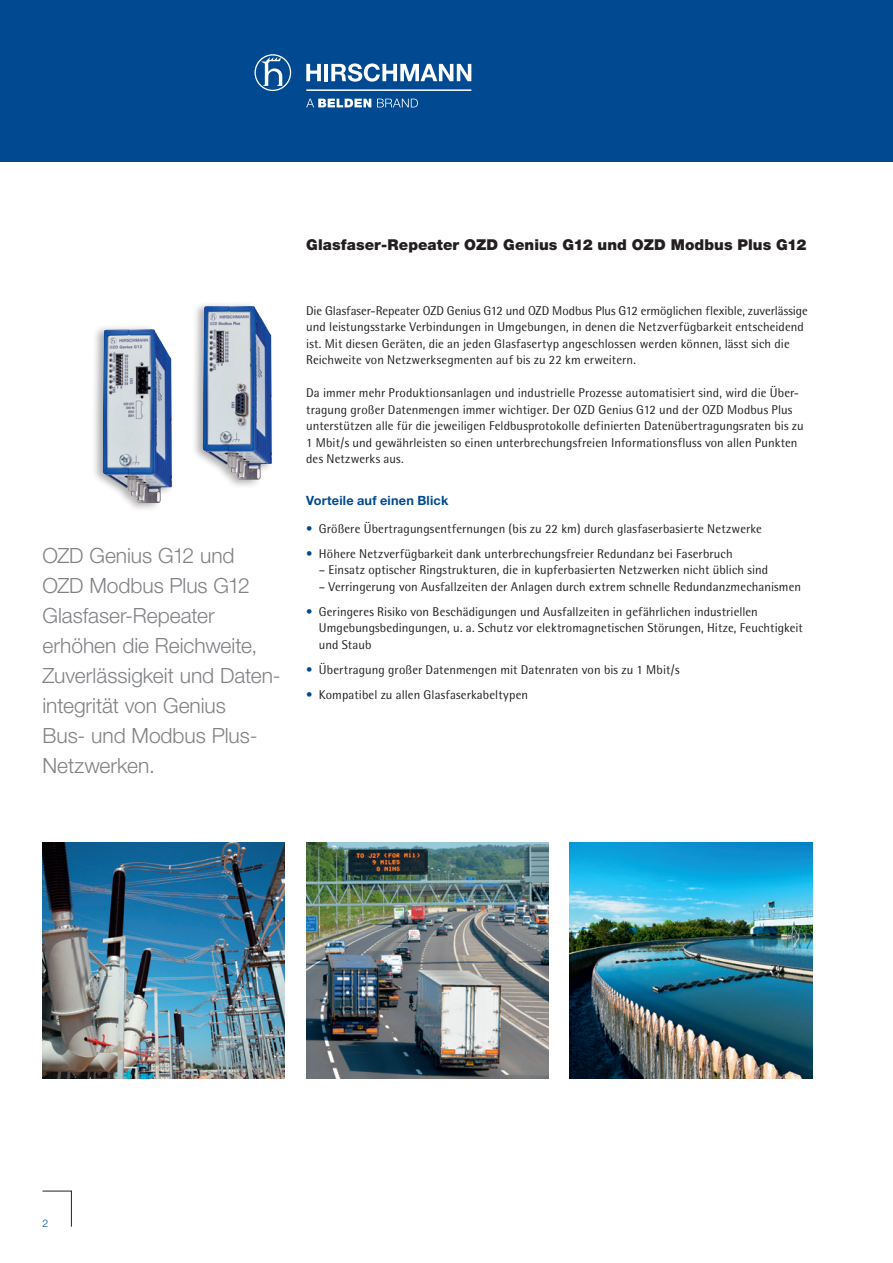
<style>
.page{position:relative;width:893px;height:1263px;background:#fff}
.page>*{position:absolute;margin:0;border:0;box-sizing:border-box;transform-origin:0 0}
.t1{font:300 21px/30px "Helvetica Neue";color:#808285}
.t2{font:900 15px "Helvetica Neue";letter-spacing:.005em;color:#231f20}
.t3{font:12.75px/16.5px "Rotis Semi Sans";letter-spacing:.005em;color:#231f20}
.t4{font:700 12.75px "Helvetica Neue";letter-spacing:.015em;color:#014990}
.t5{font:300 10.5px "Helvetica Neue";color:#014990}
.s1{color:#014990}
</style>
<div class="page">
<div style="left:0;top:0;width:893px;height:162px;background:#014990"></div>
<hr style="left:71px;top:1191px;width:1px;height:35px;background:#231f20">
<svg style="left:43px;top:1191px;width:29px;height:1px"></svg>
<svg style="left:306px;top:99px;width:65px;height:8px"></svg>
<svg style="left:377px;top:99px;width:41px;height:8px"></svg>
<svg style="left:254px;top:54px;width:37px;height:37px"></svg>
<hr style="left:306px;top:89px;width:165px;height:2px;background:#fff">
<hr style="left:324px;top:64px;width:4px;height:17px;background:#fff">
<svg style="left:306px;top:64px;width:15px;height:17px"></svg>
<svg style="left:331px;top:63px;width:140px;height:19px"></svg>
<img style="left:570px;top:842px;width:242px;height:236px">
<img style="left:306px;top:842px;width:243px;height:236px">
<img style="left:43px;top:842px;width:242px;height:236px">
<div style="left:191px;top:301px;width:83px;height:188px;background:#231f20;opacity:.35"></div>
<img style="left:203px;top:306px;width:48px;height:167px">
<div style="left:91px;top:324px;width:83px;height:189px;background:#231f20;opacity:.35"></div>
<img style="left:103px;top:329px;width:48px;height:166px">
<h1 class="t1" style="left:43px;top:540px;width:240px">OZD Genius G12 und<br>OZD Modbus Plus G12<br>Glasfaser-Repeater erhöhen die Reichweite,<br>Zuverlässigkeit und Daten&shy;integrität von Genius<br>Bus- und Modbus Plus-<br>Netzwerken.</h1>
<p class="t2" style="left:306px;top:235px;width:502px">Glasfaser-Repeater OZD Genius G12 und OZD Modbus Plus G12</p>
<p class="t3" style="left:306px;top:302px;width:503px">Die Glasfaser-Repeater OZD Genius G12 und OZD Modbus Plus G12 ermöglichen flexible, zuverlässige und leistungsstarke Verbindungen in Umgebungen, in denen die Netzverfügbarkeit entscheidend ist. Mit diesen Geräten, die an jeden Glasfasertyp angeschlossen werden können, lässt sich die Reichweite von Netzwerksegmenten auf bis zu 22 km erweitern.</p>
<p class="t3" style="left:306px;top:385px;width:499px">Da immer mehr Produktionsanlagen und industrielle Prozesse automatisiert sind, wird die Über&shy;tragung großer Datenmengen immer wichtiger. Der OZD Genius G12 und der OZD Modbus Plus unterstützen alle für die jeweiligen Feldbusprotokolle definierten Datenübertragungsraten bis zu 1 Mbit/s und gewährleisten so einen unterbrechungsfreien Informationsfluss von allen Punkten des Netzwerks aus.</p>
<p class="t4" style="left:306px;top:493px;width:144px">Vorteile auf einen Blick</p>
<p class="t3" style="left:306px;top:520px;width:457px"><span class="s1">•</span> Größere Übertragungsentfernungen (bis zu 22 km) durch glasfaserbasierte Netzwerke</p>
<p class="t3" style="left:306px;top:545px;width:428px"><span class="s1">•</span> Höhere Netzverfügbarkeit dank unterbrechungsfreier Redundanz bei Faserbruch</p>
<p class="t3" style="left:319px;top:561px;width:451px">– Einsatz optischer Ringstrukturen, die in kupferbasierten Netzwerken nicht üblich sind</p>
<p class="t3" style="left:319px;top:578px;width:484px">– Verringerung von Ausfallzeiten der Anlagen durch extrem schnelle Redundanzmechanismen</p>
<p class="t3" style="left:319px;top:603px;width:486px;text-indent:-13px"><span class="s1">•</span> Geringeres Risiko von Beschädigungen und Ausfallzeiten in gefährlichen industriellen<br>Umgebungsbedingungen, u. a. Schutz vor elektromagnetischen Störungen, Hitze, Feuchtigkeit und Staub</p>
<p class="t3" style="left:306px;top:661px;width:375px"><span class="s1">•</span> Übertragung großer Datenmengen mit Datenraten von bis zu 1 Mbit/s</p>
<p class="t3" style="left:306px;top:686px;width:223px"><span class="s1">•</span> Kompatibel zu allen Glasfaserkabeltypen</p>
<p class="t5" style="left:43px;top:1216px;width:7px">2</p>
</div>
